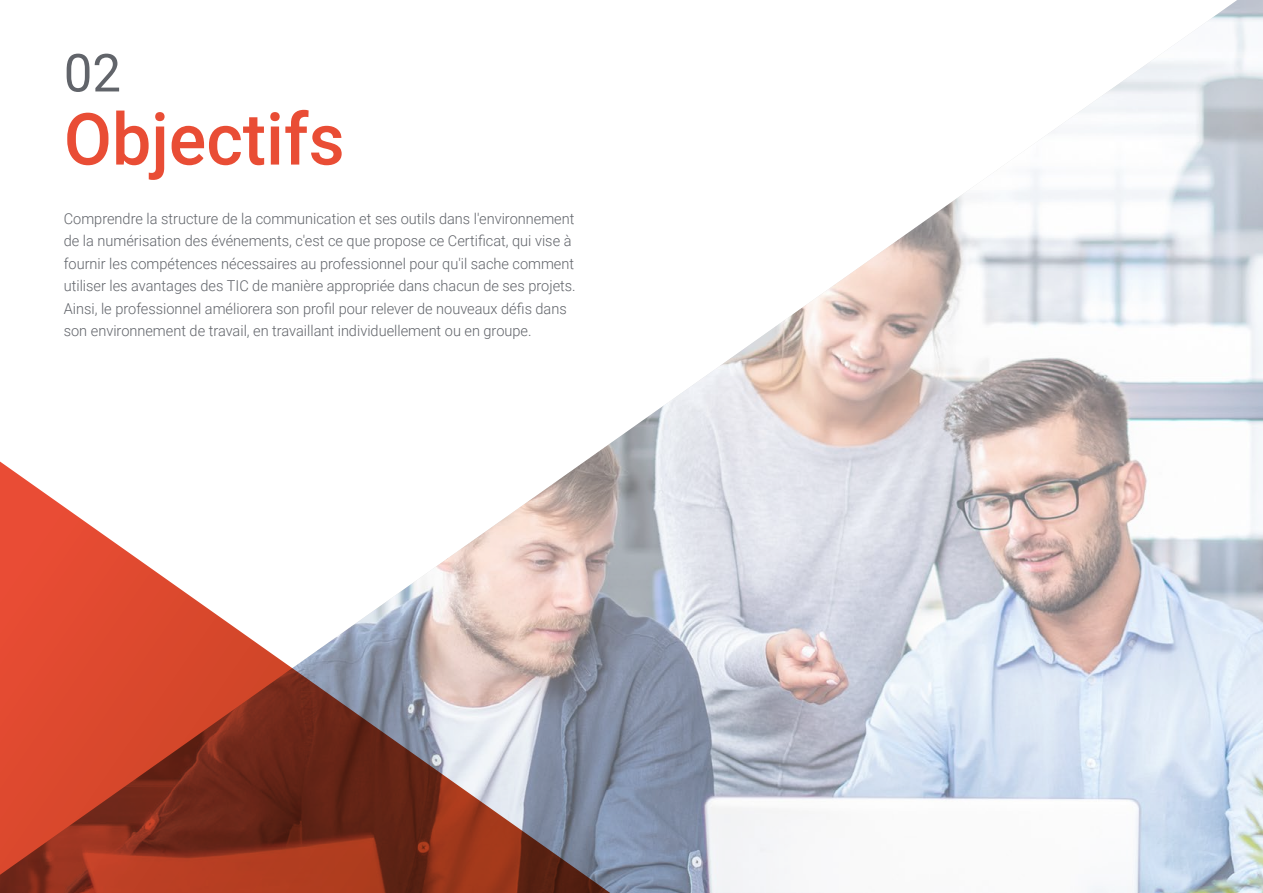
<style>
.page{position:relative;width:1263px;height:893px;background:#fff}
.page>*{position:absolute;margin:0;border:0;box-sizing:border-box;transform-origin:0 0}
.t1{font:500 72px "Roboto";color:#e94d35}
.t2{font:52.5px "Roboto";color:#61646a}
.t3{font:300 15px/22.5px "Roboto";color:#61646a}
</style>
<div class="page">
<img style="left:607px;top:0;width:656px;height:893px">
<svg style="left:0;top:446px;width:640px;height:447px"></svg>
<h2 class="t2" style="left:64px;top:36px;width:59px">02</h2>
<h1 class="t1" style="left:64px;top:89px;width:282px">Objectifs</h1>
<p class="t3" style="left:64px;top:207px;width:513px">Comprendre la structure de la communication et ses outils dans l'environnement de la numérisation des événements, c'est ce que propose ce Certificat, qui vise à fournir les compétences nécessaires au professionnel pour qu'il sache comment utiliser les avantages des TIC de manière appropriée dans chacun de ses projets.<br>Ainsi, le professionnel améliorera son profil pour relever de nouveaux défis dans son environnement de travail, en travaillant individuellement ou en groupe.</p>
</div>
